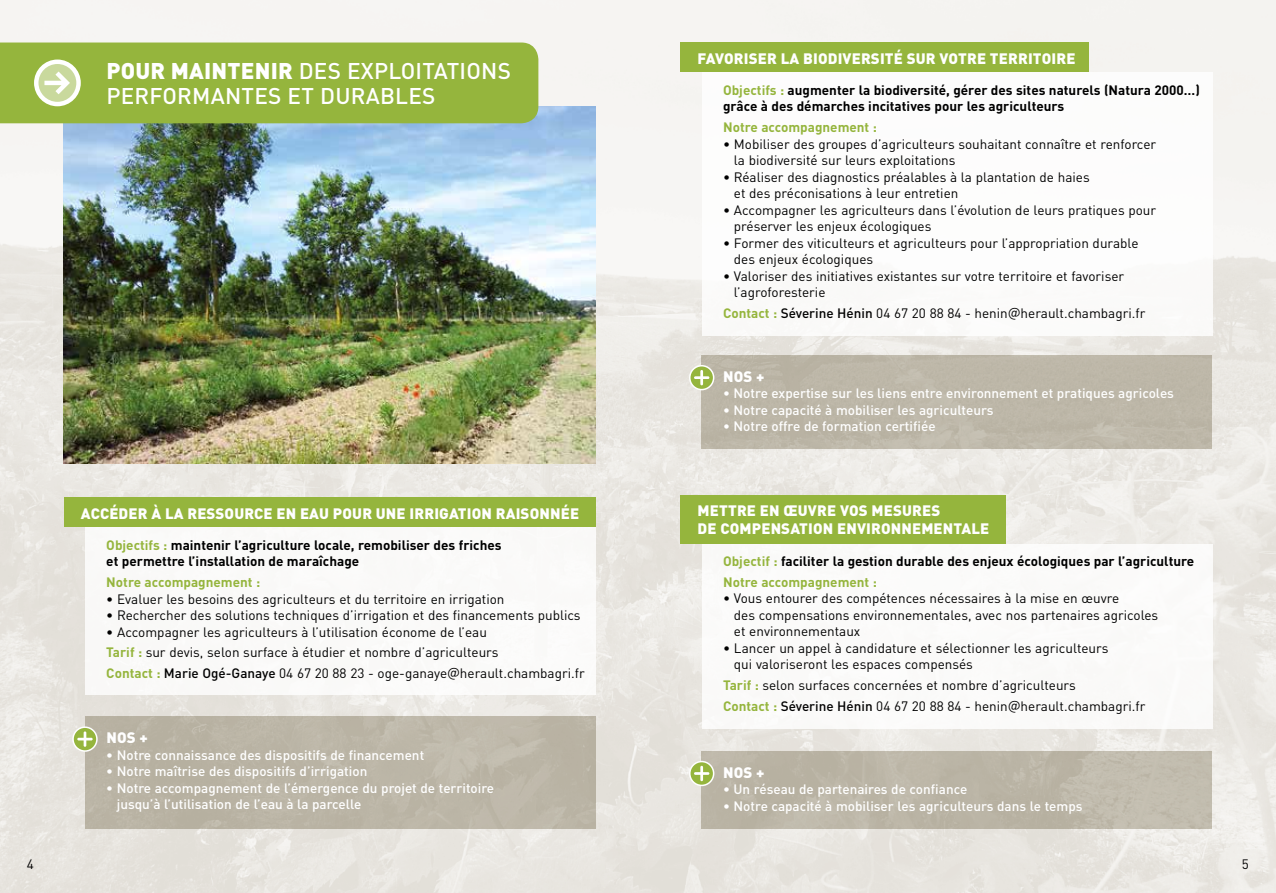
<style>
.page{position:relative;width:1276px;height:893px;background:#fff}
.page>*{position:absolute;margin:0;border:0;box-sizing:border-box;transform-origin:0 0}
.t1{font:500 22.5px/25.5px "DINOT";letter-spacing:.01em;color:#fff}
.t2{font:900 15px "DINOT";letter-spacing:.01em;color:#fff}
.t3{font:13.5px/16.5px "DINOT";color:#000}
.t4{font:500 13.5px/16.5px "DINOT";color:#fff}
.t5{font:700 13.5px/16.5px "DINOT";color:#000}
.t6{font:700 13.5px "DINOT";color:#95b53d}
.s1{font-weight:900}
.s2{color:#95b53d}
.s3{font-weight:700;color:#95b53d}
.s4{font-weight:500}
</style>
<div class="page">
<img style="left:0;top:0;width:1276px;height:893px">
<div style="left:85px;top:716px;width:510px;height:113px;background:#bab5a6"></div>
<div style="left:702px;top:355px;width:510px;height:94px;background:#bdb7a8"></div>
<div style="left:702px;top:751px;width:510px;height:78px;background:#bcb6a7"></div>
<svg style="left:73px;top:727px;width:24px;height:24px"></svg>
<div style="left:72px;top:726px;width:26px;height:26px;border:2px solid #fff;border-radius:50%"></div>
<svg style="left:77px;top:731px;width:16px;height:16px"></svg>
<svg style="left:690px;top:366px;width:23px;height:24px"></svg>
<div style="left:689px;top:365px;width:25px;height:25px;border:2px solid #fff;border-radius:50%"></div>
<svg style="left:694px;top:370px;width:15px;height:15px"></svg>
<svg style="left:690px;top:761px;width:23px;height:24px"></svg>
<div style="left:689px;top:761px;width:25px;height:25px;border:2px solid #fff;border-radius:50%"></div>
<svg style="left:694px;top:766px;width:15px;height:15px"></svg>
<div style="left:85px;top:527px;width:510px;height:168px;background:#faf9f8"></div>
<div style="left:64px;top:497px;width:531px;height:30px;background:#95b53d"></div>
<div style="left:702px;top:72px;width:510px;height:264px;background:#fff"></div>
<div style="left:702px;top:544px;width:510px;height:185px;background:#fff"></div>
<div style="left:680px;top:43px;width:409px;height:29px;background:#95b53d"></div>
<div style="left:680px;top:495px;width:326px;height:49px;background:#95b53d"></div>
<img style="left:64px;top:106px;width:531px;height:357px">
<div style="left:0;top:43px;width:538px;height:80px;background:#95b53d"></div>
<h1 class="t1" style="left:106px;top:57px;width:406px"><span class="s1">POUR MAINTENIR</span> DES EXPLOITATIONS<br>PERFORMANTES ET DURABLES</h1>
<p class="t3" style="left:27px;top:856px;width:9px">4</p>
<p class="t2" style="left:81px;top:503px;width:337px">ACCÉDER À LA RESSOURCE EN EAU POUR UNE IRRI</p>
<p class="t2" style="left:439px;top:503px;width:28px">GATION</p>
<p class="t2" style="left:496px;top:503px;width:45px">RAISONN</p>
<p class="t2" style="left:561px;top:503px;width:18px">ÉE</p>
<p class="t5" style="left:106px;top:536px;width:397px"><span class="s2">Objectifs :</span> maintenir l’agriculture locale, remobiliser des friches et permettre l’installation de maraîchage</p>
<p class="t6" style="left:106px;top:573px;width:155px">Notre accompagnement :</p>
<p class="t3" style="left:106px;top:590px;width:400px">• Evaluer les besoins des agriculteurs et du territoire en irrigation</p>
<p class="t3" style="left:106px;top:607px;width:476px">• Rechercher des solutions techniques d’irrigation et des financements publics</p>
<p class="t3" style="left:106px;top:621px;width:480px;line-height:20.7px">• Accompagner les agriculteurs à l’utilisation économe de l’eau<br><span class="s3">Tarif :</span> sur devis, selon surface à étudier et nombre d’agriculteurs<br><span class="s3">Contact :</span> <span class="s4">Marie Ogé-Ganaye</span> 04 67 20 88 23 - oge-ganaye@herault.chambagri.fr</p>
<p class="t2" style="left:106px;top:728px;width:43px">NOS +</p>
<p class="t4" style="left:106px;top:746px;width:319px">• Notre connaissance des dispositifs de financement</p>
<p class="t4" style="left:106px;top:763px;width:262px">• Notre maîtrise des dispositifs d’irrigation</p>
<p class="t4" style="left:117px;top:779px;width:379px;text-indent:-10px">• Notre accompagnement de l’émergence du projet de territoire jusqu’à l’utilisation de l’eau à la parcelle</p>
<p class="t2" style="left:697px;top:48px;width:27px">FAVORI</p>
<p class="t2" style="left:749px;top:48px;width:98px">SER LA BIODIVER</p>
<p class="t2" style="left:871px;top:48px;width:79px">SITÉ SUR VOTRE</p>
<p class="t2" style="left:990px;top:48px;width:10px">TERRITOIRE</p>
<p class="t5" style="left:723px;top:81px;width:478px"><span class="s2">Objectifs :</span> augmenter la biodiversité, gérer des sites naturels (Natura 2000…) grâce à des démarches incitatives pour les agriculteurs</p>
<p class="t6" style="left:723px;top:118px;width:155px">Notre accompagnement :</p>
<p class="t3" style="left:734px;top:135px;width:424px;text-indent:-11px">• Mobiliser des groupes d’agriculteurs souhaitant connaître et renforcer la biodiversité sur leurs exploitations</p>
<p class="t3" style="left:734px;top:168px;width:357px;text-indent:-11px">• Réaliser des diagnostics préalables à la plantation de haies et des préconisations à leur entretien</p>
<p class="t3" style="left:734px;top:201px;width:424px;text-indent:-11px">• Accompagner les agriculteurs dans l’évolution de leurs pratiques pour préserver les enjeux écologiques</p>
<p class="t3" style="left:734px;top:234px;width:406px;text-indent:-11px">• Former des viticulteurs et agriculteurs pour l’appropriation durable des enjeux écologiques</p>
<p class="t3" style="left:734px;top:267px;width:392px;text-indent:-11px">• Valoriser des initiatives existantes sur votre territoire et favoriser l’agroforesterie</p>
<p class="t3" style="left:723px;top:305px;width:424px"><span class="s3">Contact :</span> <span class="s4">Séverine Hénin</span> 04 67 20 88 84 - henin@herault.chambagri.fr</p>
<p class="t2" style="left:723px;top:366px;width:43px">NOS +</p>
<p class="t4" style="left:723px;top:385px;width:452px">• Notre expertise sur les liens entre environnement et pratiques agricoles</p>
<p class="t4" style="left:723px;top:402px;width:272px">• Notre capacité à mobiliser les agriculteurs</p>
<p class="t4" style="left:723px;top:418px;width:214px">• Notre offre de formation certifiée</p>
<p class="t2" style="left:697px;top:501px;width:23px">METTRE</p>
<p class="t2" style="left:760px;top:501px;width:59px">EN ŒUVRE</p>
<p class="t2" style="left:840px;top:501px;width:102px">VOS MESURES</p>
<p class="t2" style="left:697px;top:519px;width:111px">DE COM PENSATION</p>
<p class="t2" style="left:837px;top:519px;width:11px">ENVIRONNEMENT</p>
<p class="t2" style="left:961px;top:519px;width:27px">ALE</p>
<p class="t5" style="left:723px;top:550px;width:473px;line-height:20.7px"><span class="s2">Objectif :</span> faciliter la gestion durable des enjeux écologiques par l’agriculture<br><span class="s2">Notre accompagnement :</span></p>
<p class="t3" style="left:734px;top:590px;width:426px;text-indent:-11px">• Vous entourer des compétences nécessaires à la mise en œuvre<br>des compensations environnementales, avec nos partenaires agricoles et environnementaux</p>
<p class="t3" style="left:734px;top:639px;width:376px;text-indent:-11px">• Lancer un appel à candidature et sélectionner les agriculteurs qui valoriseront les espaces compensés</p>
<p class="t3" style="left:723px;top:674px;width:424px;line-height:20.7px"><span class="s3">Tarif :</span> selon surfaces concernées et nombre d’agriculteurs<br><span class="s3">Contact :</span> <span class="s4">Séverine Hénin</span> 04 67 20 88 84 - henin@herault.chambagri.fr</p>
<p class="t2" style="left:723px;top:762px;width:43px">NOS +</p>
<p class="t4" style="left:723px;top:781px;width:246px">• Un réseau de partenaires de confiance</p>
<p class="t4" style="left:723px;top:797px;width:361px">• Notre capacité à mobiliser les agriculteurs dans le temps</p>
<p class="t3" style="left:1242px;top:856px;width:9px">5</p>
</div>
